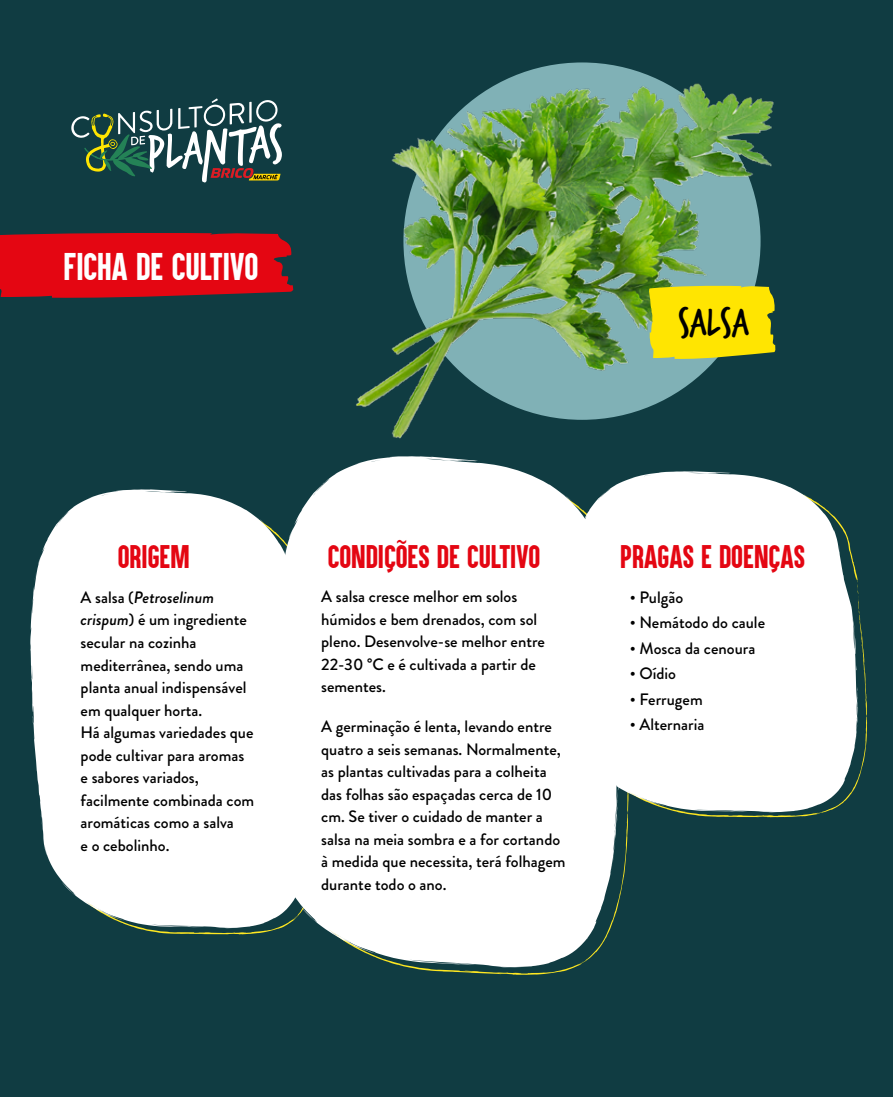
<style>
.page{position:relative;width:893px;height:1097px;background:#fff}
.page>*{position:absolute;margin:0;border:0;box-sizing:border-box;transform-origin:0 0}
.t1{font:42.6px "Trash Hand";color:#000}
.t2{font:31.8px "Aku&Kamu";color:#fff}
.t3{font:27px "Aku&Kamu";color:#e40612}
.t4{font:500 16.5px/22.5px "Brandon Grotesque";color:#000}
.s1{font-style:italic}
</style>
<div class="page">
<div style="left:0;top:0;width:893px;height:1096px;background:#103c42"></div>
<svg style="left:30px;top:489px;width:244px;height:438px;background:#ebeeef"></svg>
<svg style="left:130px;top:922px;width:8px;height:6px"></svg>
<svg style="left:249px;top:514px;width:25px;height:25px"></svg>
<svg style="left:41px;top:813px;width:2px;height:18px"></svg>
<svg style="left:34px;top:569px;width:3px;height:12px"></svg>
<svg style="left:274px;top:456px;width:345px;height:511px;background:#eaeeee"></svg>
<svg style="left:384px;top:956px;width:9px;height:7px"></svg>
<svg style="left:616px;top:817px;width:1px;height:12px"></svg>
<svg style="left:278px;top:826px;width:2px;height:21px"></svg>
<svg style="left:283px;top:519px;width:23px;height:39px"></svg>
<svg style="left:578px;top:599px;width:289px;height:218px"></svg>
<svg style="left:859px;top:610px;width:2px;height:13px"></svg>
<svg style="left:863px;top:661px;width:3px;height:16px"></svg>
<svg style="left:813px;top:812px;width:13px;height:1px"></svg>
<svg style="left:572px;top:471px;width:286px;height:341px;background:#ecefef"></svg>
<svg style="left:552px;top:489px;width:51px;height:35px"></svg>
<svg style="left:673px;top:808px;width:8px;height:4px"></svg>
<svg style="left:701px;top:810px;width:5px;height:5px"></svg>
<svg style="left:791px;top:489px;width:30px;height:21px"></svg>
<svg style="left:839px;top:544px;width:2px;height:14px"></svg>
<svg style="left:855px;top:637px;width:7px;height:12px"></svg>
<svg style="left:582px;top:723px;width:3px;height:14px"></svg>
<svg style="left:576px;top:533px;width:2px;height:10px"></svg>
<svg style="left:71px;top:98px;width:158px;height:84px"></svg>
<div style="left:0;top:233px;width:229px;height:65px;background:#e40612"></div>
<img style="left:229px;top:62px;width:545px;height:377px">
<svg style="left:648px;top:285px;width:128px;height:74px;background:#ebd80a"></svg>
<h2 class="t2" style="left:64px;top:245px;width:196px">FICHA DE CULTIVO</h2>
<h1 class="t1" style="left:678px;top:301px;width:72px">SALSA</h1>
<h3 class="t3" style="left:118px;top:538px;width:74px">ORIGEM</h3>
<h3 class="t3" style="left:328px;top:538px;width:214px">CONDIÇÕES DE CULTIVO</h3>
<p class="t4" style="left:81px;top:586px;width:175px">A salsa (<span class="s1">Petroselinum crispum</span>) é um ingrediente secular na cozinha mediterrânea, sendo uma planta anual indispensável em qualquer horta.<br>Há algumas variedades que pode cultivar para aromas e sabores variados, facilmente combinada com aromáticas como a salva<br>e o cebolinho.</p>
<p class="t4" style="left:321px;top:585px;width:225px">A salsa cresce melhor em solos húmidos e bem drenados, com sol pleno. Desenvolve-se melhor entre<br>22-30 °C e é cultivada a partir de sementes.</p>
<p class="t4" style="left:321px;top:715px;width:246px">A germinação é lenta, levando entre quatro a seis semanas. Normalmente, as plantas cultivadas para a colheita das folhas são espaçadas cerca de 10 cm. Se tiver o cuidado de manter a salsa na meia sombra e a for cortando à medida que necessita, terá folhagem durante todo o ano.</p>
<h3 class="t3" style="left:620px;top:538px;width:186px">PRAGAS E DOENÇAS</h3>
<p class="t4" style="left:630px;top:586px;width:55px">• Pulgão</p>
<p class="t4" style="left:630px;top:611px;width:137px">• Nemátodo do caule</p>
<p class="t4" style="left:630px;top:637px;width:127px">• Mosca da cenoura</p>
<p class="t4" style="left:630px;top:662px;width:48px">• Oídio</p>
<p class="t4" style="left:630px;top:688px;width:74px">• Ferrugem</p>
<p class="t4" style="left:630px;top:713px;width:76px">• Alternaria</p>
</div>
